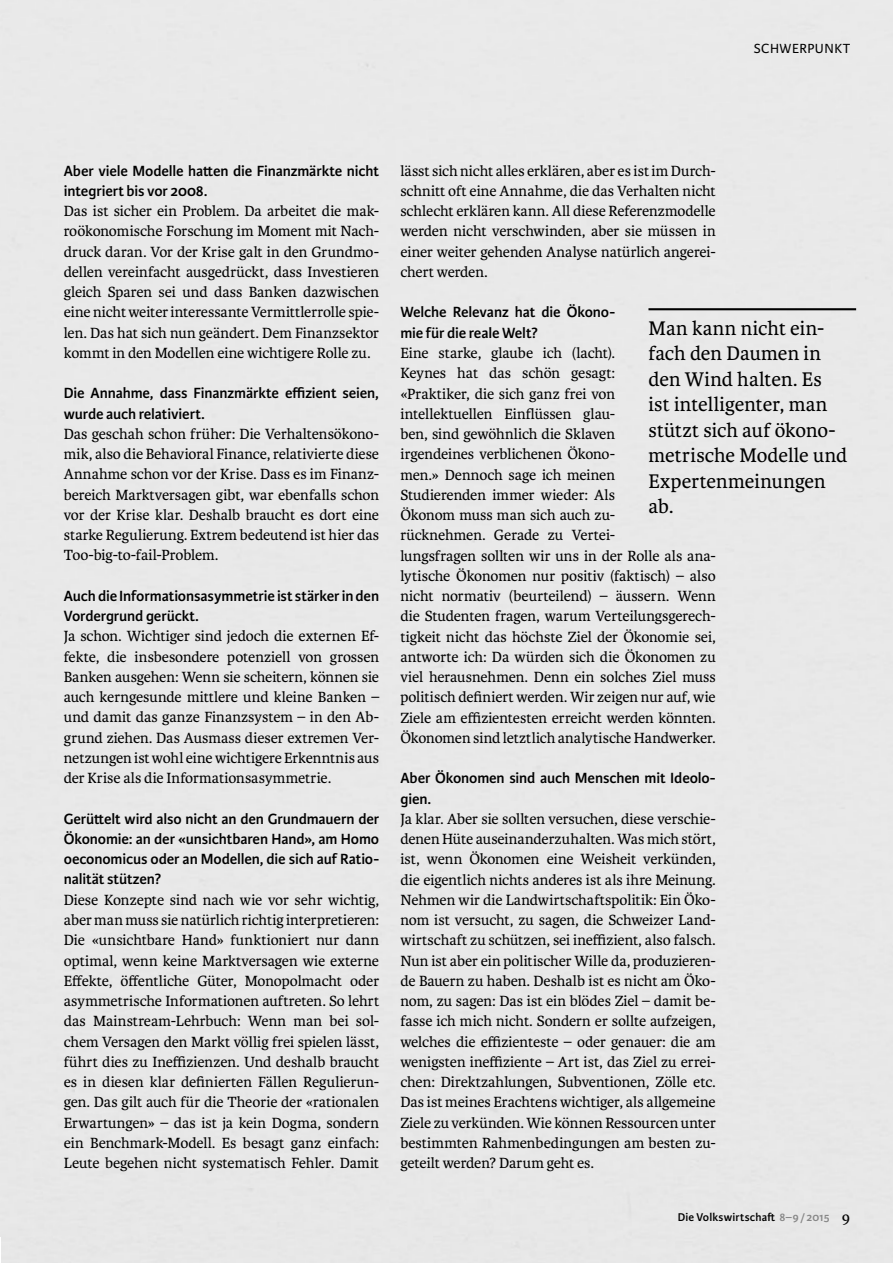
<style>
.page{position:relative;width:893px;height:1263px;background:#fff}
.page>*{position:absolute;margin:0;border:0;box-sizing:border-box;transform-origin:0 0}
.t1{font:21px/25.5px "Karmina";color:#000}
.t2{font:15.75px/20.2px "Karmina";letter-spacing:-.005em;color:#000;text-align:justify}
.t3{font:600 15.75px/20.2px "Karmina Sans";letter-spacing:-.01em;color:#000}
.t4{font:14.1px "Karmina Sans";letter-spacing:.035em;color:#000}
.t5{font:600 12px "Karmina Sans";letter-spacing:.01em;color:#000}
.s1{color:#878787}
.s2{font-family:"Karmina";font-weight:400;font-size:16.5px}
</style>
<div class="page">
<hr style="left:648px;top:308px;width:208px;height:2px;background:#000">
<p class="t4" style="left:754px;top:41px;width:98px">SCHWERPUNKT</p>
<p class="t3" style="left:64px;top:161px;width:317px">Aber viele Modelle hatten die Finanzmärkte nicht integriert bis vor 2008.</p>
<p class="t2" style="left:64px;top:201px;width:317px">Das ist sicher ein Problem. Da arbeitet die mak&shy;roökonomische Forschung im Moment mit Nach&shy;druck daran. Vor der Krise galt in den Grundmo&shy;dellen vereinfacht ausgedrückt, dass Investieren gleich Sparen sei und dass Banken dazwischen eine nicht weiter interessante Vermittlerrolle spie&shy;len. Das hat sich nun geändert. Dem Finanzsektor kommt in den Modellen eine wichtigere Rolle zu.</p>
<p class="t3" style="left:64px;top:383px;width:317px">Die Annahme, dass Finanzmärkte effizient seien, wurde auch relativiert.</p>
<p class="t2" style="left:64px;top:424px;width:317px">Das geschah schon früher: Die Verhaltensökono&shy;mik, also die Behavioral Finance, relativierte diese Annahme schon vor der Krise. Dass es im Finanz&shy;bereich Marktversagen gibt, war ebenfalls schon vor der Krise klar. Deshalb braucht es dort eine starke Regulierung. Extrem bedeutend ist hier das Too-big-to-fail-Problem.</p>
<p class="t3" style="left:64px;top:586px;width:317px">Auch die Informationsasymmetrie ist stärker in den<br>Vordergrund gerückt.</p>
<p class="t2" style="left:64px;top:626px;width:317px">Ja schon. Wichtiger sind jedoch die externen Ef&shy;fekte, die insbesondere potenziell von grossen Banken ausgehen: Wenn sie scheitern, können sie auch kerngesunde mittlere und kleine Banken – und damit das ganze Finanzsystem – in den Ab&shy;grund ziehen. Das Ausmass dieser extremen Ver&shy;netzungen ist wohl eine wichtigere Erkenntnis aus der Krise als die Informationsasymmetrie.</p>
<p class="t3" style="left:64px;top:809px;width:317px;text-align:justify">Gerüttelt wird also nicht an den Grundmauern der Ökonomie: an der «unsichtbaren Hand», am Homo oeconomicus oder an Modellen, die sich auf Ratio&shy;nalität stützen?</p>
<p class="t2" style="left:64px;top:890px;width:317px">Diese Konzepte sind nach wie vor sehr wichtig, aber man muss sie natürlich richtig interpretieren:<br>Die «unsichtbare Hand» funktioniert nur dann optimal, wenn keine Marktversagen wie externe Effekte, öffentliche Güter, Monopolmacht oder asymmetrische Informationen auftreten. So lehrt das Mainstream-Lehrbuch: Wenn man bei sol&shy;chem Versagen den Markt völlig frei spielen lässt, führt dies zu Ineffizienzen. Und deshalb braucht es in diesen klar definierten Fällen Regulierun&shy;gen. Das gilt auch für die Theorie der «rationalen Erwartungen» – das ist ja kein Dogma, sondern ein Benchmark-Modell. Es besagt ganz einfach:<br>Leute begehen nicht systematisch Fehler. Damit</p>
<p class="t2" style="left:400px;top:161px;width:317px">lässt sich nicht alles erklären, aber es ist im Durch&shy;schnitt oft eine Annahme, die das Verhalten nicht schlecht erklären kann. All diese Referenzmodelle werden nicht verschwinden, aber sie müssen in einer weiter gehenden Analyse natürlich angerei&shy;chert werden.</p>
<p class="t3" style="left:400px;top:302px;width:216px">Welche Relevanz hat die Ökono&shy;mie für die reale Welt?</p>
<p class="t2" style="left:400px;top:343px;width:317px;text-align:left">Eine starke, glaube ich (lacht).<br>Keynes hat das schön gesagt:<br>«Praktiker, die sich ganz frei von<br>intellektuellen Einflüssen glau-<br>ben, sind gewöhnlich die Sklaven<br>irgendeines verblichenen Ökono-<br>men.» Dennoch sage ich meinen<br>Studierenden immer wieder: Als<br>Ökonom muss man sich auch zu-<br>rücknehmen. Gerade zu Vertei-<br>lungsfragen sollten wir uns in der Rolle als ana&shy;lytische Ökonomen nur positiv (faktisch) – also nicht normativ (beurteilend) – äussern. Wenn die Studenten fragen, warum Verteilungsgerech&shy;tigkeit nicht das höchste Ziel der Ökonomie sei, antworte ich: Da würden sich die Ökonomen zu viel herausnehmen. Denn ein solches Ziel muss politisch definiert werden. Wir zeigen nur auf, wie Ziele am effizientesten erreicht werden könnten.<br>Ökonomen sind letztlich analytische Handwerker.</p>
<p class="t3" style="left:400px;top:768px;width:317px">Aber Ökonomen sind auch Menschen mit Ideolo&shy;gien.</p>
<p class="t2" style="left:400px;top:809px;width:317px">Ja klar. Aber sie sollten versuchen, diese verschie&shy;denen Hüte auseinanderzuhalten. Was mich stört, ist, wenn Ökonomen eine Weisheit verkünden, die eigentlich nichts anderes ist als ihre Meinung.<br>Nehmen wir die Landwirtschaftspolitik: Ein Öko&shy;nom ist versucht, zu sagen, die Schweizer Land&shy;wirtschaft zu schützen, sei ineffizient, also falsch.<br>Nun ist aber ein politischer Wille da, produzieren&shy;de Bauern zu haben. Deshalb ist es nicht am Öko&shy;nom, zu sagen: Das ist ein blödes Ziel – damit be&shy;fasse ich mich nicht. Sondern er sollte aufzeigen, welches die effizienteste – oder genauer: die am wenigsten ineffiziente – Art ist, das Ziel zu errei&shy;chen: Direktzahlungen, Subventionen, Zölle etc.<br>Das ist meines Erachtens wichtiger, als allgemeine Ziele zu verkünden. Wie können Ressourcen unter bestimmten Rahmenbedingungen am besten zu&shy;geteilt werden? Darum geht es.</p>
<h1 class="t1" style="left:648px;top:316px;width:200px">Man kann nicht ein&shy;fach den Daumen in den Wind halten. Es ist intelligenter, man stützt sich auf ökono&shy;metrische Modelle und<br>Expertenmeinungen ab.</h1>
<p class="t5" style="left:678px;top:1210px;width:174px">Die Volkswirtschaft <span class="s1">8–9/2015</span> <span class="s2">9</span></p>
</div>
